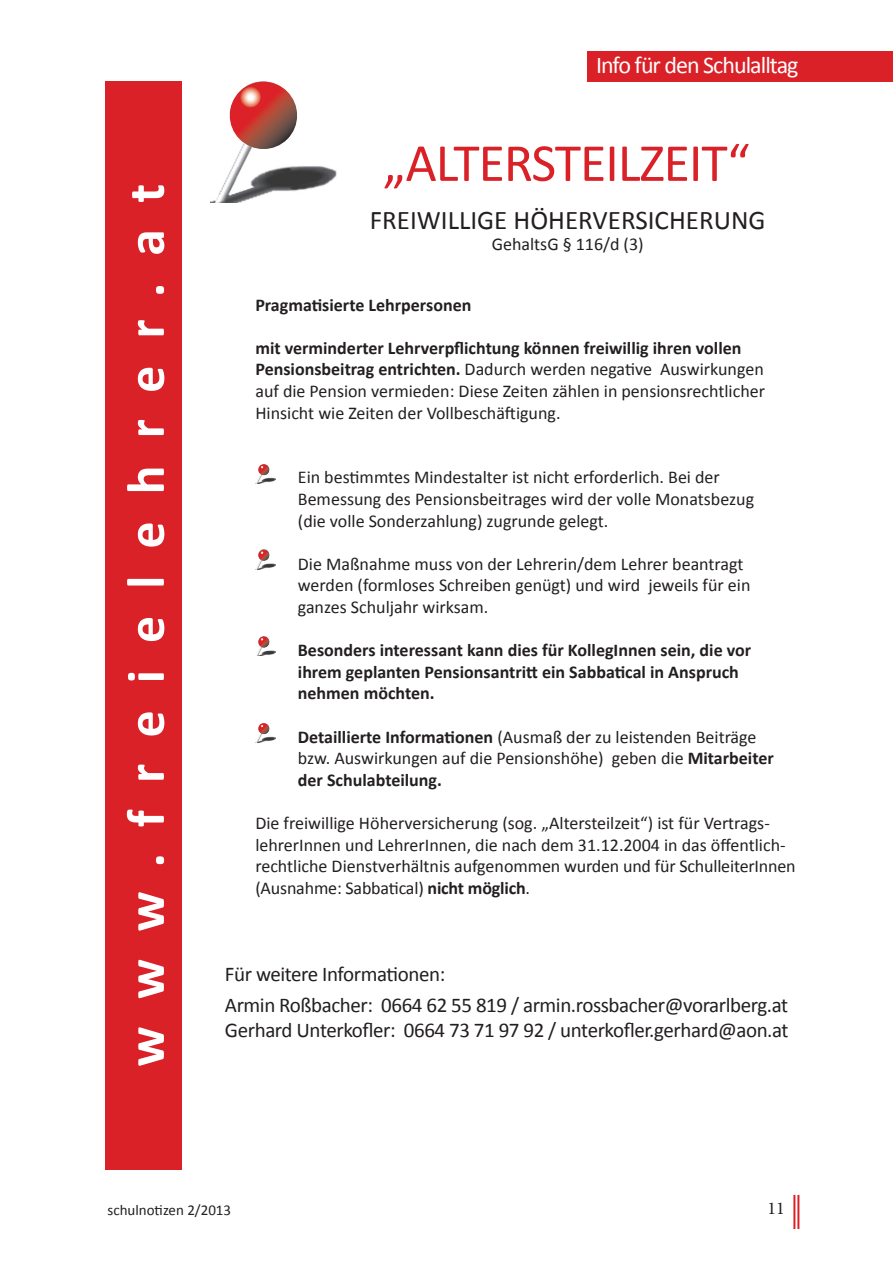
<style>
.page{position:relative;width:893px;height:1263px;background:#fff}
.page>*{position:absolute;margin:0;border:0;box-sizing:border-box;transform-origin:0 0}
.t1{font:700 54px "Calibri";letter-spacing:.5em;color:#fff}
.t2{font:54px "Calibri";letter-spacing:-.02em;color:#da2128}
.t3{font:27px "Calibri";color:#231f20}
.t4{font:24px "Calibri";letter-spacing:-.04em;color:#fff}
.t5{font:21px/31.2px "Calibri";letter-spacing:-.02em;color:#231f20}
.t6{font:18px/21.6px "Calibri";color:#231f20}
.t7{font:700 18px/21.6px "Calibri";color:#231f20}
.t8{font:18px "Minion Pro";color:#231f20}
.t9{font:15px "Calibri";color:#231f20}
.s1{font-weight:700}
</style>
<div class="page">
<hr style="left:797px;top:1195px;width:2px;height:34px;background:#da2128">
<hr style="left:793px;top:1195px;width:2px;height:34px;background:#da2128">
<img style="left:211px;top:152px;width:125px;height:51px">
<svg style="left:229px;top:82px;width:68px;height:70px"></svg>
<svg style="left:239px;top:86px;width:22px;height:22px"></svg>
<div style="left:105px;top:81px;width:77px;height:1088px;background:#da2128"></div>
<div style="left:588px;top:51px;width:305px;height:30px;background:#da2128"></div>
<img style="left:255px;top:476px;width:20px;height:8px">
<svg style="left:258px;top:464px;width:12px;height:12px"></svg>
<img style="left:256px;top:561px;width:19px;height:8px">
<svg style="left:258px;top:550px;width:12px;height:11px"></svg>
<img style="left:256px;top:648px;width:19px;height:8px">
<svg style="left:258px;top:637px;width:12px;height:11px"></svg>
<img style="left:256px;top:734px;width:19px;height:8px">
<svg style="left:258px;top:723px;width:12px;height:11px"></svg>
<h1 class="t1" style="left:111px;top:1067px;width:884px;rotate:-90deg">www.freielehrer.at</h1>
<h3 class="t4" style="left:596px;top:50px;width:204px">Info für den Schulalltag</h3>
<h1 class="t2" style="left:383px;top:129px;width:368px">„ALTERSTEILZEIT“</h1>
<h2 class="t3" style="left:370px;top:202px;width:397px">FREIWILLIGE HÖHERVERSICHERUNG</h2>
<p class="t6" style="left:492px;top:233px;width:153px">GehaltsG § 116/d (3)</p>
<p class="t7" style="left:255px;top:294px;width:218px">Pragmatisierte Lehrpersonen</p>
<p class="t6" style="left:255px;top:337px;width:511px"><span class="s1">mit verminderter Lehrverpflichtung können freiwillig ihren vollen Pensionsbeitrag entrichten.</span> Dadurch werden negative Auswirkungen auf die Pension vermieden: Diese Zeiten zählen in pensionsrechtlicher Hinsicht wie Zeiten der Vollbeschäftigung.</p>
<p class="t6" style="left:298px;top:467px;width:458px">Ein bestimmtes Mindestalter ist nicht erforderlich. Bei der<br>Bemessung des Pensionsbeitrages wird der volle Monatsbezug (die volle Sonderzahlung) zugrunde gelegt.</p>
<p class="t6" style="left:298px;top:553px;width:454px">Die Maßnahme muss von der Lehrerin/dem Lehrer beantragt werden (formloses Schreiben genügt) und wird jeweils für ein ganzes Schuljahr wirksam.</p>
<p class="t7" style="left:298px;top:639px;width:455px">Besonders interessant kann dies für KollegInnen sein, die vor ihrem geplanten Pensionsantritt ein Sabbatical in Anspruch nehmen möchten.</p>
<p class="t6" style="left:298px;top:726px;width:477px"><span class="s1">Detaillierte Informationen</span> (Ausmaß der zu leistenden Beiträge bzw. Auswirkungen auf die Pensionshöhe) geben die <span class="s1">Mitarbeiter der Schulabteilung.</span></p>
<p class="t6" style="left:255px;top:812px;width:542px">Die freiwillige Höherversicherung (sog. „Altersteilzeit“) ist für Vertrags&shy;lehrerInnen und LehrerInnen, die nach dem 31.12.2004 in das öffentlich&shy;rechtliche Dienstverhältnis aufgenommen wurden und für SchulleiterInnen (Ausnahme: Sabbatical) <span class="s1">nicht möglich</span>.</p>
<p class="t5" style="left:225px;top:958px;width:565px">Für weitere Informationen:<br>Armin Roßbacher: 0664 62 55 819 / armin.rossbacher@vorarlberg.at</p>
<p class="t5" style="left:225px;top:1015px;width:565px">Gerhard Unterkofler: 0664 73 71 97 92 / unterkofler.gerhard@aon.at</p>
<p class="t9" style="left:107px;top:1200px;width:125px">schulnotizen 2/2013</p>
<p class="t8" style="left:767px;top:1196px;width:19px">11</p>
</div>
